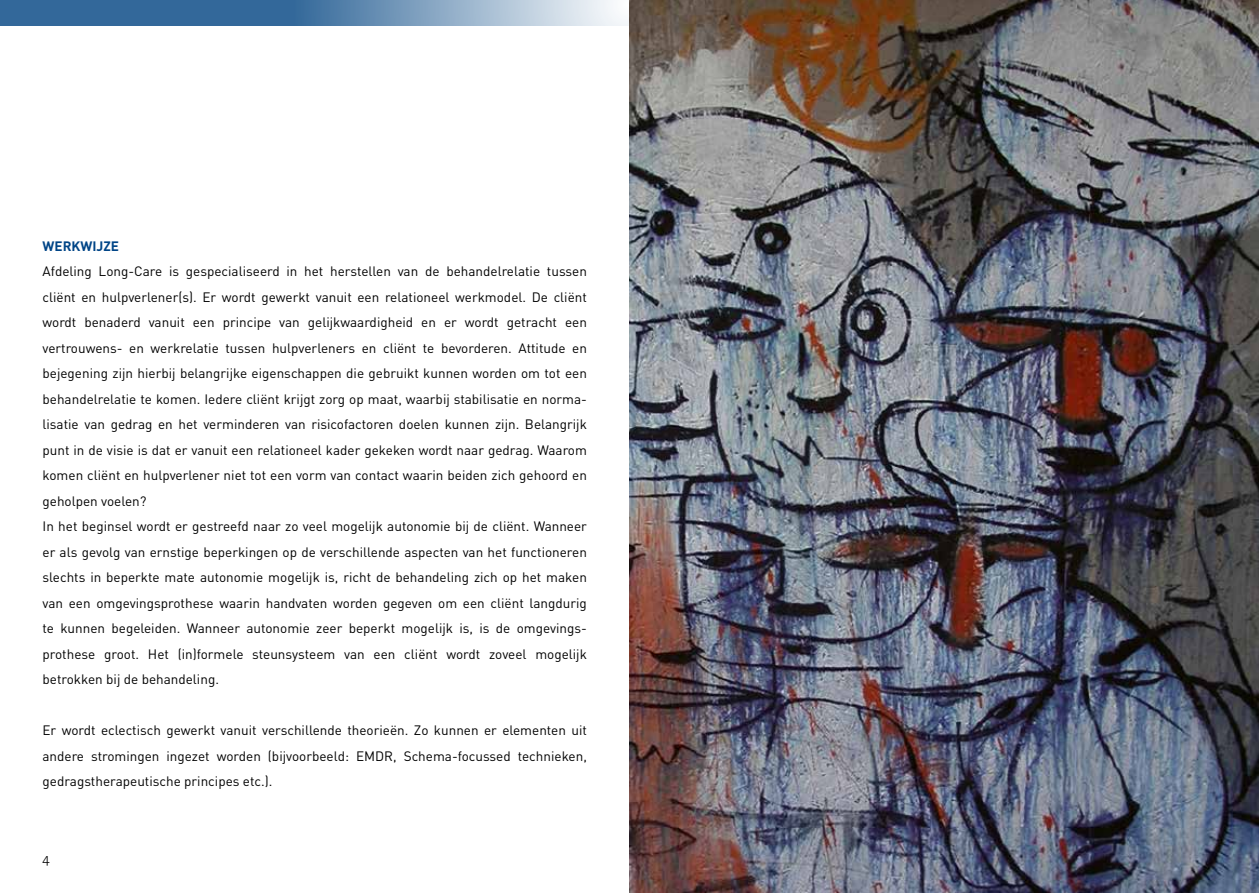
<style>
.page{position:relative;width:1259px;height:893px;background:#fff}
.page>*{position:absolute;margin:0;border:0;box-sizing:border-box;transform-origin:0 0}
.t1{font:13.5px/25.5px "DIN";color:#000}
.t2{font:700 13.5px "DIN";color:#004587}
.t3{font:300 13.5px "The Sans";color:#000}
</style>
<div class="page">
<svg style="left:0;top:0;width:629px;height:26px;background:#6990b4"></svg>
<img style="left:629px;top:0;width:630px;height:893px">
<p class="t2" style="left:43px;top:237px;width:78px">WERKWIJZE</p>
<p class="t1" style="left:43px;top:258px;width:546px">Afdeling Long-Care is gespecialiseerd in het herstellen van de behandelrelatie tussen cliënt en hulpverlener(s). Er wordt gewerkt vanuit een relationeel werkmodel. De cliënt wordt benaderd vanuit een principe van gelijkwaardigheid en er wordt getracht een vertrouwens- en werkrelatie tussen hulpverleners en cliënt te bevorderen. Attitude en bejegening zijn hierbij belangrijke eigenschappen die gebruikt kunnen worden om tot een behandelrelatie te komen. Iedere cliënt krijgt zorg op maat, waarbij stabilisatie en norma&shy;lisatie van gedrag en het verminderen van risicofactoren doelen kunnen zijn. Belangrijk punt in de visie is dat er vanuit een relationeel kader gekeken wordt naar gedrag. Waarom komen cliënt en hulpverlener niet tot een vorm van contact waarin beiden zich gehoord en geholpen voelen?<br>In het beginsel wordt er gestreefd naar zo veel mogelijk autonomie bij de cliënt. Wanneer er als gevolg van ernstige beperkingen op de verschillende aspecten van het functioneren slechts in beperkte mate autonomie mogelijk is, richt de behandeling zich op het maken van een omgevingsprothese waarin handvaten worden gegeven om een cliënt langdurig te kunnen begeleiden. Wanneer autonomie zeer beperkt mogelijk is, is de omgevings&shy;prothese groot. Het (in)formele steunsysteem van een cliënt wordt zoveel mogelijk betrokken bij de behandeling.</p>
<p class="t1" style="left:43px;top:717px;width:546px;text-align:justify">Er wordt eclectisch gewerkt vanuit verschillende theorieën. Zo kunnen er elementen uit andere stromingen ingezet worden (bijvoorbeeld: EMDR, Schema-focussed technieken, gedragstherapeutische principes etc.).</p>
<p class="t3" style="left:43px;top:847px;width:9px">4</p>
</div>
